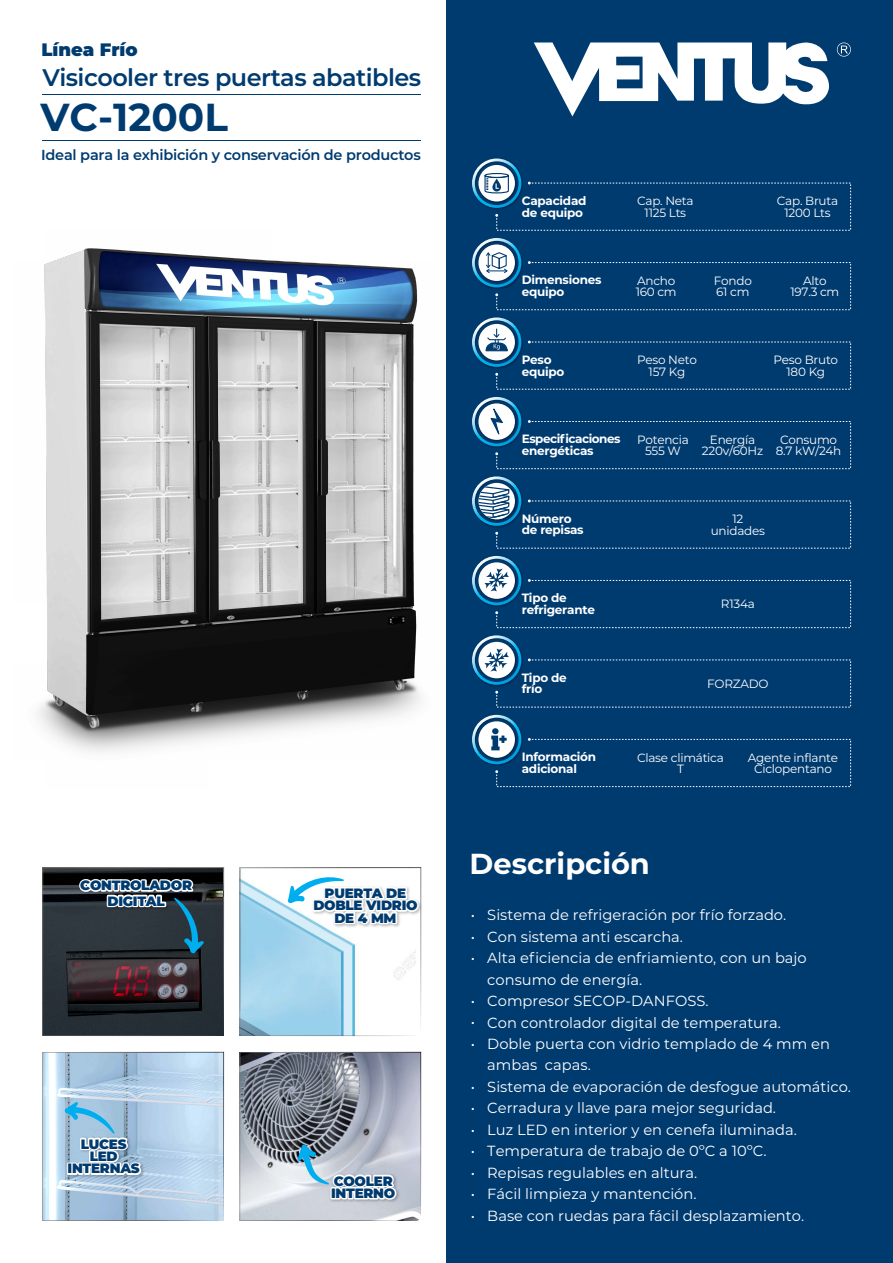
<style>
.page{position:relative;width:893px;height:1263px;background:#fff}
.page>*{position:absolute;margin:0;border:0;box-sizing:border-box;transform-origin:0 0}
.t1{font:700 39px "Montserrat";color:#003b70}
.t2{font:700 28.95px "Montserrat";color:#fff}
.t3{font:600 24px "Montserrat";letter-spacing:-.025em;color:#003b70}
.t4{font:900 18px "Montserrat";color:#003b70}
.t5{font:14.7px/21.5px "Montserrat";color:#fff;text-align:justify}
.t6{font:600 14.55px "Montserrat";letter-spacing:-.015em;color:#003b70}
.t7{font:900 13.5px/12.5px "Montserrat";letter-spacing:-.02em;color:#003b70;text-align:center}
.t8{font:12px/11.6px "Montserrat";letter-spacing:-.02em;color:#fff;text-align:center}
.t9{font:700 12px/11.6px "Montserrat";letter-spacing:-.02em;color:#fff}
.t10{font:700 12px/11.6px "Montserrat";letter-spacing:-.04em;color:#fff}
</style>
<div class="page">
<img style="left:38px;top:248px;width:383px;height:504px">
<div style="left:446px;top:0;width:447px;height:1263px;background:#003b70"></div>
<svg style="left:534px;top:42px;width:295px;height:74px"></svg>
<svg style="left:837px;top:43px;width:14px;height:14px"></svg>
<hr style="left:43px;top:95px;width:378px;height:1px;background:#003b70">
<hr style="left:43px;top:140px;width:378px;height:1px;background:#003b70">
<svg style="left:472px;top:159px;width:379px;height:72px"></svg>
<svg style="left:472px;top:238px;width:379px;height:72px"></svg>
<svg style="left:472px;top:317px;width:379px;height:73px"></svg>
<svg style="left:472px;top:476px;width:379px;height:73px"></svg>
<svg style="left:472px;top:397px;width:379px;height:72px"></svg>
<svg style="left:472px;top:556px;width:379px;height:72px"></svg>
<svg style="left:472px;top:635px;width:379px;height:72px"></svg>
<svg style="left:472px;top:715px;width:379px;height:72px"></svg>
<svg style="left:42px;top:867px;width:182px;height:169px;background:#3a3d43"></svg>
<img style="left:421px;top:882px;width:1px;height:51px">
<svg style="left:239px;top:867px;width:182px;height:169px"></svg>
<svg style="left:42px;top:1051px;width:182px;height:170px;background:#b6cfe4"></svg>
<svg style="left:239px;top:1051px;width:182px;height:170px;background:#a0a6b1"></svg>
<p class="t4" style="left:41px;top:36px;width:98px">Línea Frío</p>
<h3 class="t3" style="left:43px;top:61px;width:380px">Visicooler tres puertas abatibles</h3>
<h1 class="t1" style="left:40px;top:89px;width:189px">VC-1200L</h1>
<p class="t6" style="left:41px;top:144px;width:381px">Ideal para la exhibición y conservación de productos</p>
<p class="t7" style="left:80px;top:877px;width:113px;line-height:15.5px">CONTROLADOR<br>DIGITAL</p>
<p class="t7" style="left:313px;top:886px;width:106px">PUERTA DE<br>DOBLE VIDRIO<br>DE 4 MM</p>
<p class="t7" style="left:68px;top:1137px;width:74px">LUCES<br>LED<br>INTERNAS</p>
<p class="t7" style="left:331px;top:1174px;width:66px;text-align:left">COOLER<br>INTERNO</p>
<p class="t9" style="left:522px;top:194px;width:66px">Capacidad de equipo</p>
<p class="t8" style="left:777px;top:195px;width:63px">Cap. Bruta<br>1200 Lts</p>
<p class="t8" style="left:637px;top:195px;width:58px">Cap. Neta<br>1125 Lts</p>
<p class="t9" style="left:522px;top:274px;width:81px">Dimensiones equipo</p>
<p class="t8" style="left:790px;top:274px;width:50px">Alto<br>197.3 cm</p>
<p class="t8" style="left:636px;top:274px;width:43px;text-align:left">Ancho<br>160 cm</p>
<p class="t8" style="left:714px;top:274px;width:39px;text-align:left">Fondo<br>61 cm</p>
<p class="t9" style="left:522px;top:353px;width:44px">Peso equipo</p>
<p class="t8" style="left:774px;top:354px;width:66px">Peso Bruto<br>180 Kg</p>
<p class="t8" style="left:637px;top:354px;width:61px">Peso Neto<br>157 Kg</p>
<p class="t10" style="left:522px;top:433px;width:100px">Especificaciones energéticas</p>
<p class="t8" style="left:776px;top:433px;width:67px">Consumo<br>8.7 kW/24h</p>
<p class="t8" style="left:637px;top:433px;width:53px">Potencia<br>555 W</p>
<p class="t8" style="left:702px;top:433px;width:63px">Energía<br>220v/60Hz</p>
<p class="t9" style="left:522px;top:512px;width:63px">Número de repisas</p>
<p class="t8" style="left:711px;top:513px;width:56px">12 unidades</p>
<p class="t9" style="left:522px;top:592px;width:75px">Tipo de refrigerante</p>
<p class="t8" style="left:721px;top:598px;width:35px">R134a</p>
<p class="t9" style="left:522px;top:671px;width:46px">Tipo de frío</p>
<p class="t8" style="left:707px;top:677px;width:63px">FORZADO</p>
<p class="t9" style="left:522px;top:751px;width:76px">Información adicional</p>
<p class="t8" style="left:748px;top:751px;width:92px">Agente inflante<br>Ciclopentano</p>
<p class="t8" style="left:637px;top:751px;width:88px">Clase climática<br>T</p>
<h2 class="t2" style="left:470px;top:843px;width:182px">Descripción</h2>
<p class="t5" style="left:471px;top:904px;width:6px">• • •</p>
<p class="t5" style="left:471px;top:989px;width:6px">• • •</p>
<p class="t5" style="left:471px;top:1075px;width:6px">• • • • • • •</p>
<p class="t5" style="left:487px;top:904px;width:365px;text-align:left">Sistema de refrigeración por frío forzado.<br>Con sistema anti escarcha.<br>Alta eficiencia de enfriamiento, con un bajo consumo de energía.<br>Compresor SECOP-DANFOSS.<br>Con controlador digital de temperatura.<br>Doble puerta con vidrio templado de 4 mm en ambas capas.<br>Sistema de evaporación de desfogue automático.<br>Cerradura y llave para mejor seguridad.<br>Luz LED en interior y en cenefa iluminada.<br>Temperatura de trabajo de 0ºC a 10ºC.<br>Repisas regulables en altura.<br>Fácil limpieza y mantención.<br>Base con ruedas para fácil desplazamiento.</p>
</div>
